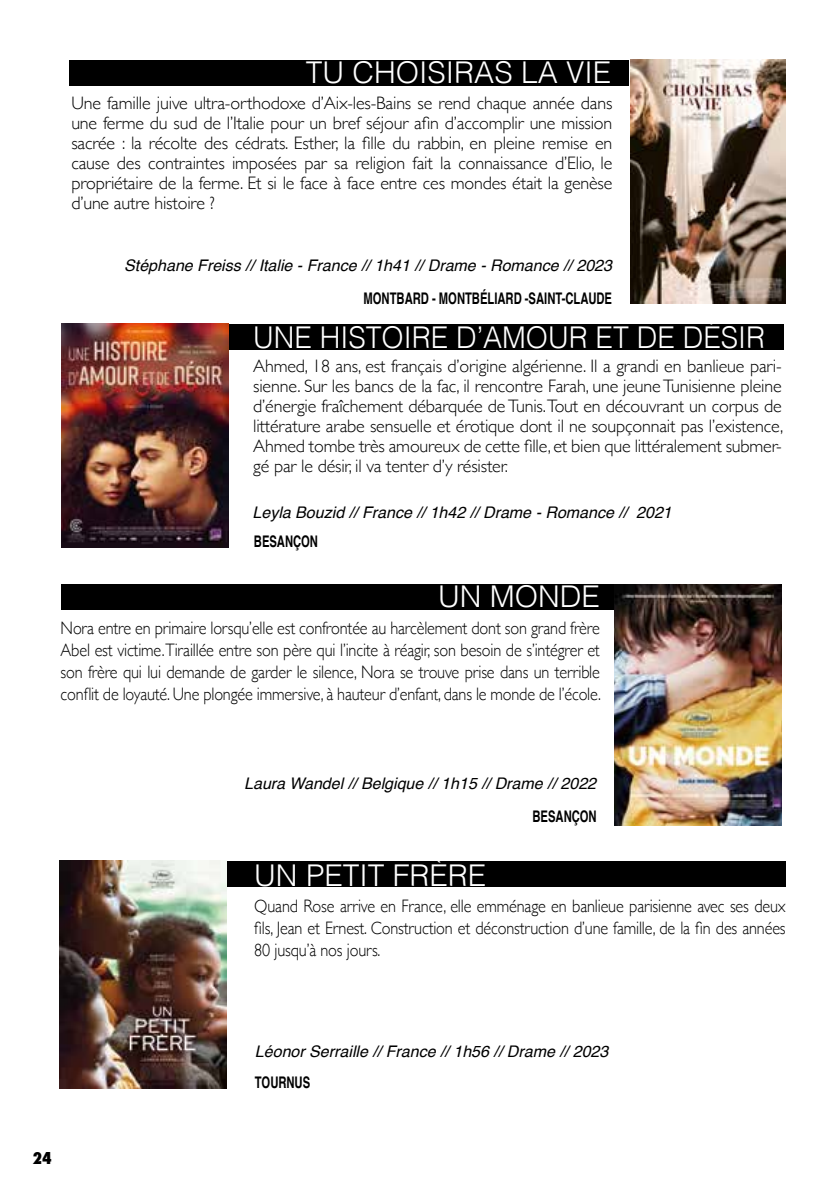
<style>
.page{position:relative;width:840px;height:1191px;background:#fff}
.page>*{position:absolute;margin:0;border:0;box-sizing:border-box;transform-origin:0 0}
.t1{font:300 30px "Helvetica";color:#fff}
.t2{font:300 30px "Helvetica";color:#fff;scale:.95 1}
.t3{font:300 18px/20px "Gill Sans";letter-spacing:-.01em;color:#000;text-align:justify}
.t4{font:300 18px/22px "Gill Sans";letter-spacing:-.01em;color:#000;text-align:justify;scale:.9 1}
.t5{font:italic 16px "Helvetica";color:#000}
.t6{font:700 16px "Helvetica";color:#000;scale:.7 1}
.t7{font:800 condensed 16px "Futura";color:#000}
</style>
<div class="page">
<div style="left:225px;top:861px;width:560px;height:26px;background:#000"></div>
<div style="left:69px;top:60px;width:560px;height:25px;background:#000"></div>
<img style="left:60px;top:860px;width:166px;height:228px">
<div style="left:215px;top:325px;width:568px;height:25px;background:#000"></div>
<div style="left:61px;top:584px;width:555px;height:25px;background:#000"></div>
<img style="left:614px;top:584px;width:167px;height:241px">
<img style="left:61px;top:324px;width:167px;height:224px">
<img style="left:630px;top:60px;width:155px;height:243px">
<h1 class="t1" style="left:305px;top:54px;width:307px">TU CHOISIRAS LA VIE</h1>
<p class="t3" style="left:71px;top:92px;width:542px">Une famille juive ultra-orthodoxe d’Aix-les-Bains se rend chaque année dans une ferme du sud de l’Italie pour un bref séjour afin d’accomplir une mission sacrée : la récolte des cédrats. Esther, la fille du rabbin, en pleine remise en cause des contraintes imposées par sa religion fait la connaissance d’Elio, le propriétaire de la ferme. Et si le face à face entre ces mondes était la genèse d’une autre histoire ?</p>
<p class="t5" style="left:124px;top:253px;width:489px">Stéphane Freiss // Italie - France // 1h41 // Drame - Romance // 2023</p>
<p class="t6" style="left:363px;top:285px;width:356px">MONTBARD - MONTBÉLIARD -SAINT-CLAUDE</p>
<h1 class="t2" style="left:253px;top:319px;width:540px">UNE HISTOIRE D’AMOUR ET DE DÉSIR</h1>
<p class="t3" style="left:253px;top:355px;width:531px">Ahmed, 18 ans, est français d’origine algérienne. Il a grandi en banlieue pari&shy;sienne. Sur les bancs de la fac, il rencontre Farah, une jeune Tunisienne pleine d’énergie fraîchement débarquée de Tunis.Tout en découvrant un corpus de littérature arabe sensuelle et érotique dont il ne soupçonnait pas l’existence, Ahmed tombe très amoureux de cette fille, et bien que littéralement submer&shy;gé par le désir, il va tenter d’y résister.</p>
<p class="t5" style="left:252px;top:499px;width:420px">Leyla Bouzid // France // 1h42 // Drame - Romance // 2021</p>
<p class="t6" style="left:254px;top:528px;width:93px">BESANÇON</p>
<h1 class="t1" style="left:438px;top:578px;width:163px">UN MONDE</h1>
<p class="t4" style="left:61px;top:616px;width:601px">Nora entre en primaire lorsqu’elle est confrontée au harcèlement dont son grand frère Abel est victime. Tiraillée entre son père qui l’incite à réagir, son besoin de s’intégrer et son frère qui lui demande de garder le silence, Nora se trouve prise dans un terrible conflit de loyauté. Une plongée immersive, à hauteur d’enfant, dans le monde de l’école.</p>
<p class="t5" style="left:244px;top:770px;width:353px">Laura Wandel // Belgique // 1h15 // Drame // 2022</p>
<p class="t6" style="left:532px;top:804px;width:93px">BESANÇON</p>
<h1 class="t1" style="left:254px;top:856px;width:233px">UN PETIT FRÈRE</h1>
<p class="t4" style="left:254px;top:894px;width:591px">Quand Rose arrive en France, elle emménage en banlieue parisienne avec ses deux fils, Jean et Ernest. Construction et déconstruction d’une famille, de la fin des années 80 jusqu’à nos jours.</p>
<p class="t7" style="left:33px;top:1147px;width:21px">24</p>
<p class="t5" style="left:255px;top:1038px;width:355px">Léonor Serraille // France // 1h56 // Drame // 2023</p>
<p class="t6" style="left:255px;top:1069px;width:80px">TOURNUS</p>
</div>
